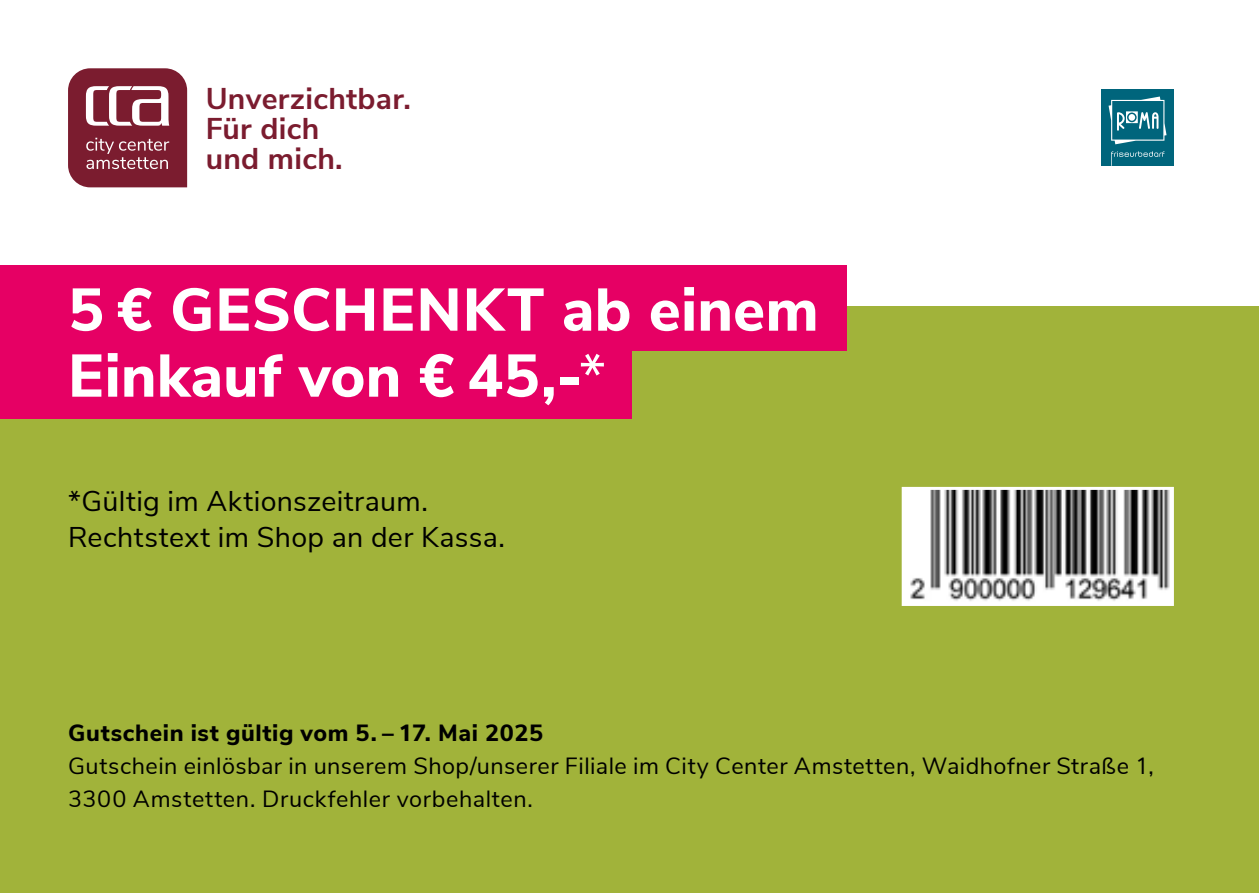
<style>
.page{position:relative;width:1259px;height:893px;background:#fff}
.page>*{position:absolute;margin:0;border:0;box-sizing:border-box;transform-origin:0 0}
.Aktionstext{font:800 60px/66px "Nunito Sans";letter-spacing:.005em;color:#fff}
.t1{font:700 30px/30px "Nunito Sans";letter-spacing:.01em;color:#7b1c2f}
.Fließtext{font:28.5px "Nunito Sans";letter-spacing:.015em;color:#000}
.t2{font:23.4px/33px "Nunito Sans";letter-spacing:.02em;color:#000}
.t3{font:800 23.4px "Nunito Sans";letter-spacing:.03em;color:#000}
.s1{font-weight:400}
</style>
<div class="page">
<div style="left:0;top:306px;width:1259px;height:587px;background:#a1b33a"></div>
<div style="left:0;top:266px;width:846px;height:85px;background:#e60064"></div>
<div style="left:0;top:334px;width:631px;height:85px;background:#e60064"></div>
<svg style="left:68px;top:68px;width:119px;height:119px;background:#914151"></svg>
<div style="left:1101px;top:89px;width:73px;height:77px;background:#00657c"></div>
<svg style="left:1108px;top:97px;width:58px;height:47px"></svg>
<svg style="left:1111px;top:151px;width:53px;height:15px"></svg>
<img style="left:905px;top:491px;width:265px;height:111px">
<div style="left:901px;top:487px;width:273px;height:119px;border:3px solid #fff"></div>
<p class="t1" style="left:206px;top:82px;width:207px">Unverzichtbar.<br>Für dich<br>und mich.</p>
<p class="Aktionstext" style="left:68px;top:273px;width:752px">5 € GESCHENKT ab einem<br>Einkauf von € 45,-<span class="s1">*</span></p>
<p class="Fließtext" style="left:68px;top:481px;width:361px">*Gültig im Aktionszeitraum.</p>
<p class="Fließtext" style="left:68px;top:517px;width:438px">Rechtstext im Shop an der Kassa.</p>
<p class="t3" style="left:68px;top:716px;width:477px">Gutschein ist gültig vom 5. – 17. Mai 2025</p>
<p class="t2" style="left:68px;top:748px;width:1087px">Gutschein einlösbar in unserem Shop/unserer Filiale im City Center Amstetten, Waidhofner Straße 1,<br>3300 Amstetten. Druckfehler vorbehalten.</p>
</div>
